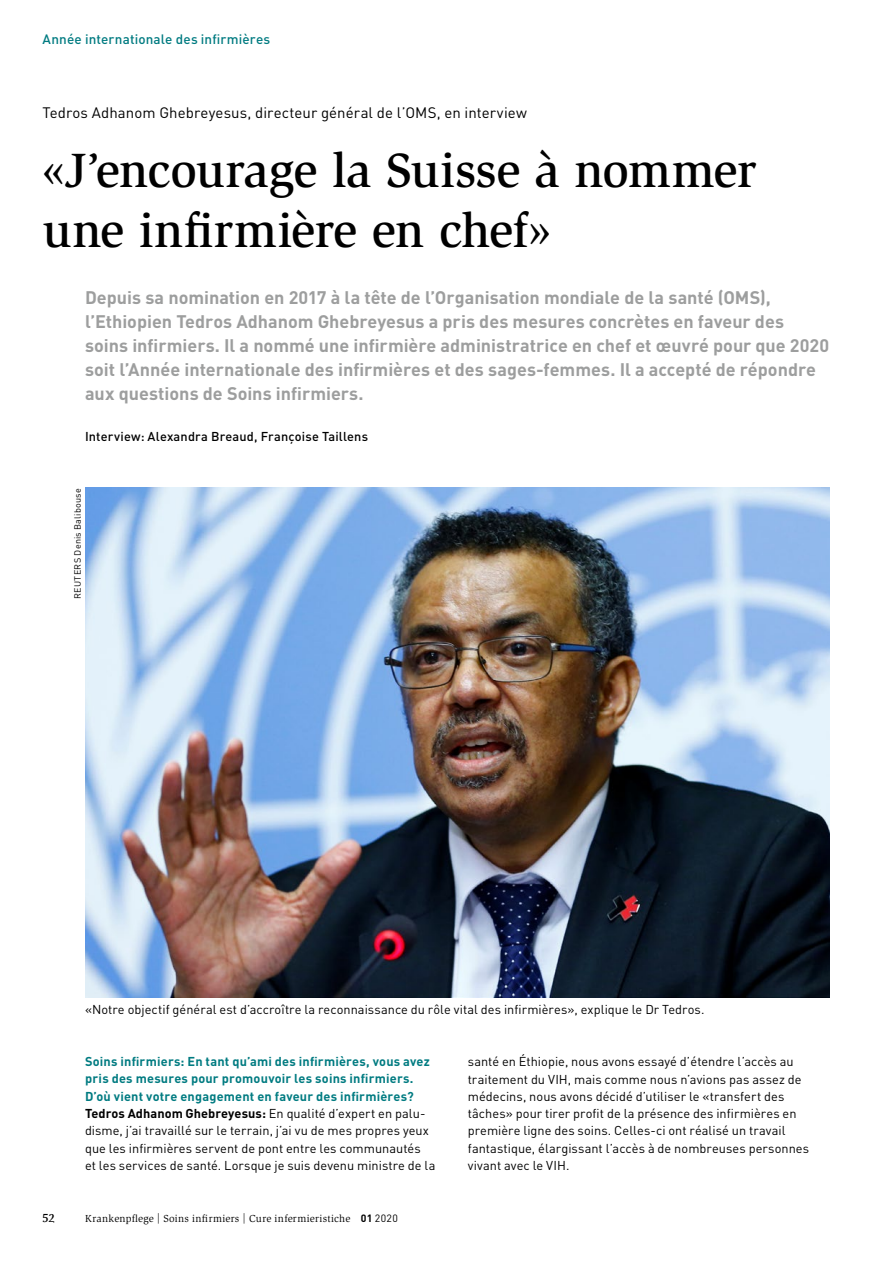
<style>
.page{position:relative;width:893px;height:1263px;background:#fff}
.page>*{position:absolute;margin:0;border:0;box-sizing:border-box;transform-origin:0 0}
.t1{font:500 49.5px/60px "Slimbach Std";letter-spacing:-.01em;color:#000}
.t2{font:700 18px/24px "DIN Pro";color:#9d9e9e}
.t3{font:15px "DIN Pro";letter-spacing:.005em;color:#000}
.t4{font:500 13.5px "DIN Pro";letter-spacing:.01em;color:#007b81}
.t5{font:12.75px/17.2px "DIN Pro";letter-spacing:.005em;color:#000}
.t6{font:500 12.75px "DIN Pro";letter-spacing:.015em;color:#000}
.t7{font:700 12px "Esta Pro";color:#000}
.t8{font:10.5px "Slimbach Std";letter-spacing:.025em;color:#000}
.t9{font:9px "DIN Pro";letter-spacing:.03em;color:#000}
.s1{font-weight:700;color:#007b81}
.s2{font-weight:700}
.s3{font-family:"DIN Pro";font-weight:700}
.s4{font-family:"DIN Pro"}
</style>
<div class="page">
<img style="left:85px;top:488px;width:744px;height:509px">
<p class="t4" style="left:43px;top:30px;width:229px">Année internationale des infirmières</p>
<p class="t3" style="left:43px;top:103px;width:486px">Tedros Adhanom Ghebreyesus, directeur général de l’OMS, en interview</p>
<h1 class="t1" style="left:43px;top:140px;width:715px">«J’encourage la Suisse à nommer une infirmière en chef»</h1>
<p class="t2" style="left:85px;top:284px;width:746px">Depuis sa nomination en 2017 à la tête de l’Organisation mondiale de la santé (OMS), l’Ethiopien Tedros Adhanom Ghebreyesus a pris des mesures concrètes en faveur des soins infirmiers. Il a nommé une infirmière administratrice en chef et œuvré pour que 2020 soit l’Année internationale des infirmières et des sages-femmes. Il a accepté de répondre aux questions de Soins infirmiers.</p>
<p class="t6" style="left:85px;top:428px;width:285px">Interview: Alexandra Breaud, Françoise Taillens</p>
<p class="t9" style="left:71px;top:599px;width:112px;rotate:-90deg">REUTERS Denis Balibouse</p>
<p class="t5" style="left:85px;top:1001px;width:621px">«Notre objectif général est d’accroître la reconnaissance du rôle vital des infirmières», explique le Dr Tedros.</p>
<p class="t5" style="left:468px;top:1052px;width:343px">santé en Éthiopie, nous avons essayé d’étendre l’accès au traitement du VIH, mais comme nous n’avions pas assez de médecins, nous avons décidé d’utiliser le «transfert des tâches» pour tirer profit de la présence des infirmières en première ligne des soins. Celles-ci ont réalisé un travail fantastique, élargissant l’accès à de nombreuses personnes vivant avec le VIH.</p>
<p class="t5" style="left:85px;top:1052px;width:352px"><span class="s1">Soins infirmiers: En tant qu’ami des infirmières, vous avez pris des mesures pour promouvoir les soins infirmiers.<br>D’où vient votre engagement en faveur des infirmières?<br></span><span class="s2">Tedros Adhanom Ghebreyesus:</span> En qualité d’expert en palu&shy;disme, j’ai travaillé sur le terrain, j’ai vu de mes propres yeux que les infirmières servent de pont entre les communautés<br>et les services de santé. Lorsque je suis devenu ministre de la</p>
<p class="t7" style="left:43px;top:1209px;width:14px">52</p>
<p class="t8" style="left:85px;top:1212px;width:314px">Krankenpflege | Soins infirmiers | Cure infermieristiche <span class="s3">01</span> <span class="s4">2020</span></p>
</div>
